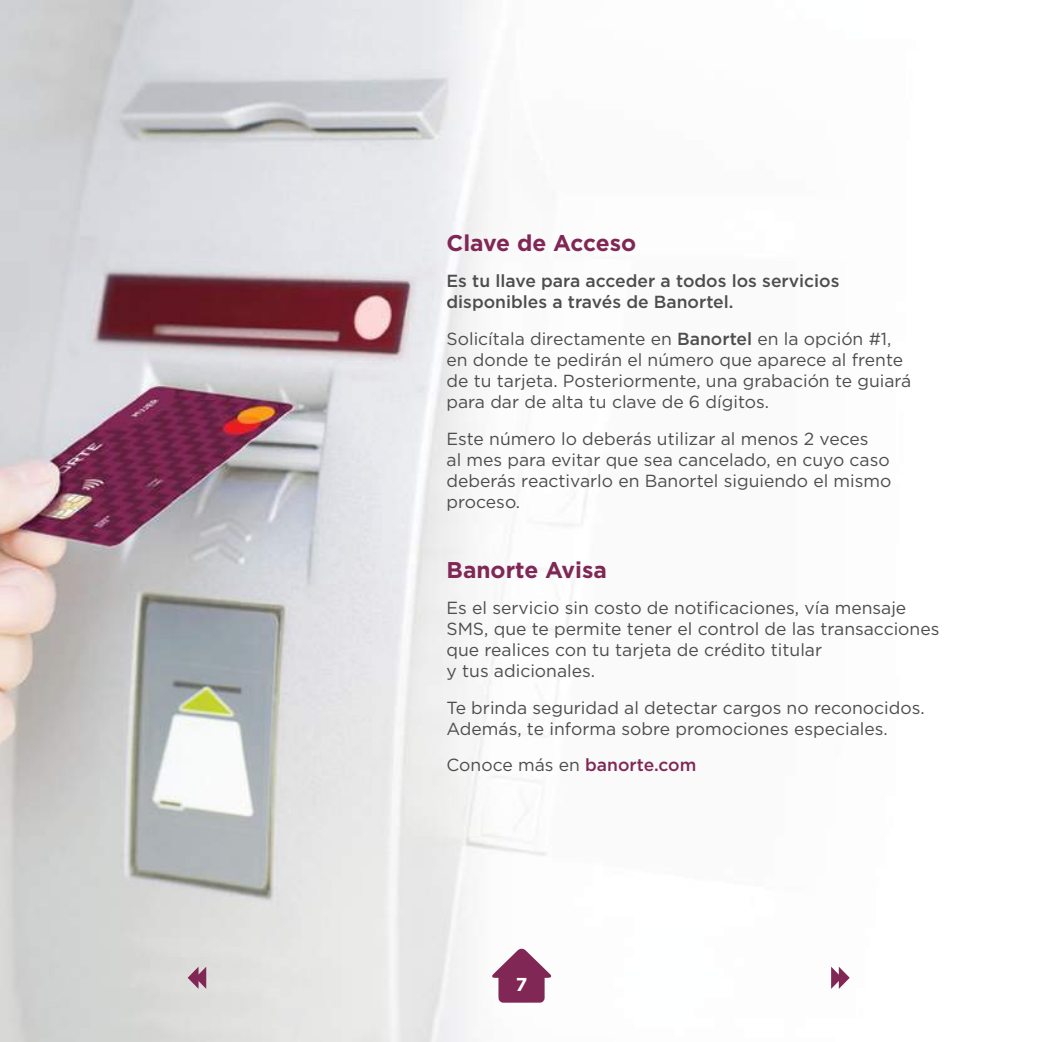
<style>
.page{position:relative;width:1042px;height:1042px;background:#fff}
.page>*{position:absolute;margin:0;border:0;box-sizing:border-box;transform-origin:0 0}
.t1{font:700 22.75px "Gotham";color:#802755}
.t2{font:700 18.72px "Gotham";color:#fff}
.t3{font:17.5px/21px "Gotham";color:#4d4d4f}
.t4{font:500 17.5px/21px "Gotham";color:#4d4d4f}
.s1{font-weight:500}
.s2{font-weight:500;color:#802755}
</style>
<div class="page">
<img style="left:0;top:0;width:591px;height:1042px">
<svg style="left:188px;top:966px;width:18px;height:23px"></svg>
<svg style="left:831px;top:966px;width:19px;height:23px"></svg>
<svg style="left:492px;top:948px;width:59px;height:54px"></svg>
<h1 class="t1" style="left:446px;top:228px;width:191px">Clave de Acceso</h1>
<p class="t4" style="left:446px;top:270px;width:394px">Es tu llave para acceder a todos los servicios disponibles a través de Banortel.</p>
<p class="t3" style="left:446px;top:328px;width:466px">Solicítala directamente en <span class="s1">Banortel</span> en la opción #1, en donde te pedirán el número que aparece al frente de tu tarjeta. Posteriormente, una grabación te guiará para dar de alta tu clave de 6 dígitos.</p>
<p class="t3" style="left:446px;top:428px;width:446px">Este número lo deberás utilizar al menos 2 veces<br>al mes para evitar que sea cancelado, en cuyo caso deberás reactivarlo en Banortel siguiendo el mismo proceso.</p>
<h1 class="t1" style="left:446px;top:555px;width:162px">Banorte Avisa</h1>
<p class="t3" style="left:446px;top:597px;width:494px">Es el servicio sin costo de notificaciones, vía mensaje SMS, que te permite tener el control de las transacciones que realices con tu tarjeta de crédito titular<br>y tus adicionales.</p>
<p class="t3" style="left:446px;top:696px;width:480px">Te brinda seguridad al detectar cargos no reconocidos.<br>Además, te informa sobre promociones especiales.</p>
<p class="t3" style="left:446px;top:754px;width:251px">Conoce más en <span class="s2">banorte.com</span></p>
<p class="t2" style="left:516px;top:971px;width:13px">7</p>
</div>
